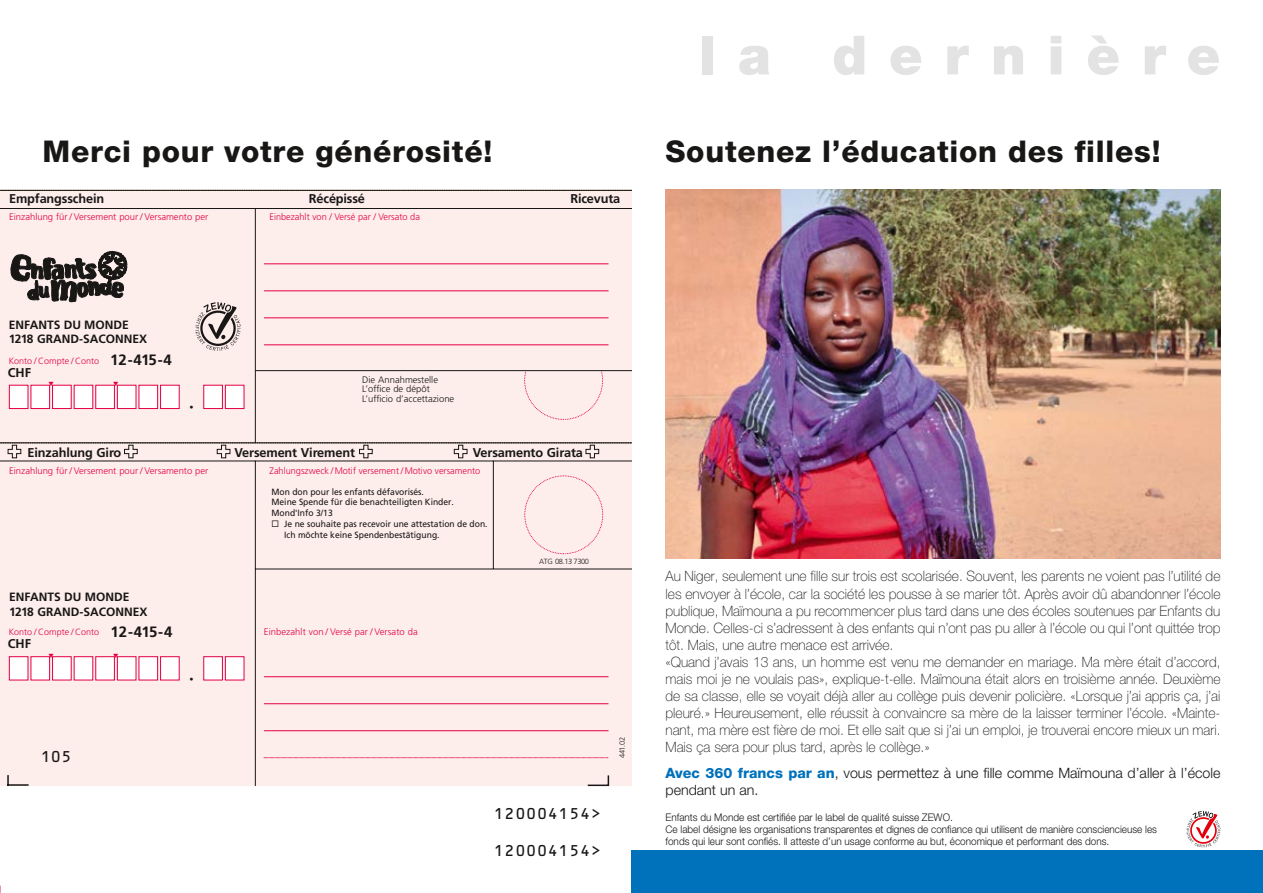
<style>
.page{position:relative;width:1263px;height:893px;background:#fff}
.page>*{position:absolute;margin:0;border:0;box-sizing:border-box;transform-origin:0 0}
.t1{font:900 54px "Helvetica Neue LT Pro";letter-spacing:.4em;color:#e3e3e3}
.t2{font:800 30px "Helvetica Neue LT Pro";letter-spacing:.025em;color:#181716}
.t3{font:15px "OCRB";color:#181716}
.t4{font:700 15px "Frutiger";letter-spacing:-.055em;color:#181716}
.t5{font:100 14.25px/17.1px "Helvetica Neue LT Pro";color:#181716}
.t6{font:300 14.25px/17.1px "Helvetica Neue LT Pro";color:#181716}
.t7{font:700 12.75px "Frutiger";letter-spacing:-.01em;color:#181716}
.t8{font:700 12px/14.4px "Frutiger";color:#181716}
.t9{font:300 10.5px/12px "Helvetica Neue";color:#181716;scale:.95 1}
.t10{font:300 9.45px "Frutiger";color:#e40044}
.t11{font:300 9.45px/9.6px "Frutiger";color:#181716}
.t12{font:9px/10.8px "Frutiger";color:#181716;scale:.95 1}
.t13{font:300 9px "Frutiger";color:#e40044}
.t14{font:300 8.25px "Frutiger";color:#181716}
.t15{font:300 7.5px "Frutiger";letter-spacing:-.055em;color:#181716}
.s1{font-weight:800;color:#0071bb}
</style>
<div class="page">
<div style="left:0;top:191px;width:631px;height:595px;background:#fdedeb"></div>
<hr style="left:0;top:461px;width:631px;height:1px;background:#181716">
<hr style="left:0;top:442px;width:631px;height:1px;background:#181716">
<hr style="left:0;top:208px;width:631px;height:1px;background:#181716">
<hr style="left:255px;top:569px;width:376px;height:1px;background:#181716">
<hr style="left:255px;top:461px;width:1px;height:325px;background:#181716">
<hr style="left:255px;top:209px;width:1px;height:233px;background:#181716">
<hr style="left:493px;top:461px;width:1px;height:108px;background:#181716">
<hr style="left:264px;top:730px;width:344px;height:1px;background:#e40044">
<hr style="left:264px;top:703px;width:344px;height:1px;background:#e40044">
<hr style="left:264px;top:676px;width:344px;height:1px;background:#e40044">
<svg style="left:264px;top:757px;width:345px;height:1px"></svg>
<svg style="left:7px;top:775px;width:2px;height:9px"></svg>
<hr style="left:7px;top:784px;width:22px;height:2px;background:#181716">
<hr style="left:588px;top:784px;width:21px;height:2px;background:#181716">
<svg style="left:524px;top:475px;width:79px;height:79px"></svg>
<svg style="left:524px;top:371px;width:79px;height:49px"></svg>
<hr style="left:264px;top:345px;width:344px;height:1px;background:#e40044">
<hr style="left:264px;top:318px;width:344px;height:1px;background:#e40044">
<hr style="left:264px;top:291px;width:344px;height:1px;background:#e40044">
<hr style="left:264px;top:264px;width:344px;height:1px;background:#e40044">
<hr style="left:255px;top:370px;width:376px;height:1px;background:#181716">
<div style="left:9px;top:385px;width:19px;height:24px;background:#fff;border:1px solid #e40044"></div>
<div style="left:31px;top:385px;width:19px;height:24px;background:#fff;border:1px solid #e40044"></div>
<div style="left:52px;top:385px;width:19px;height:24px;background:#fff;border:1px solid #e40044"></div>
<div style="left:74px;top:385px;width:19px;height:24px;background:#fff"></div>
<div style="left:96px;top:385px;width:19px;height:24px;background:#fff;border:1px solid #e40044"></div>
<div style="left:117px;top:385px;width:19px;height:24px;background:#fff;border:1px solid #e40044"></div>
<div style="left:139px;top:385px;width:19px;height:24px;background:#fff;border:1px solid #e40044"></div>
<div style="left:160px;top:385px;width:19px;height:24px;background:#fff;border:1px solid #e40044"></div>
<div style="left:204px;top:385px;width:19px;height:24px;background:#fff;border:1px solid #e40044"></div>
<div style="left:225px;top:385px;width:19px;height:24px;background:#fff;border:1px solid #e40044"></div>
<div style="left:9px;top:656px;width:19px;height:24px;background:#fff;border:1px solid #e40044"></div>
<div style="left:31px;top:656px;width:19px;height:24px;background:#fff;border:1px solid #e40044"></div>
<div style="left:52px;top:656px;width:19px;height:24px;background:#fff;border:1px solid #e40044"></div>
<div style="left:74px;top:656px;width:19px;height:24px;background:#fff"></div>
<div style="left:96px;top:656px;width:19px;height:24px;background:#fff;border:1px solid #e40044"></div>
<div style="left:117px;top:656px;width:19px;height:24px;background:#fff;border:1px solid #e40044"></div>
<div style="left:139px;top:656px;width:19px;height:24px;background:#fff;border:1px solid #e40044"></div>
<div style="left:160px;top:656px;width:19px;height:24px;background:#fff;border:1px solid #e40044"></div>
<div style="left:204px;top:656px;width:19px;height:24px;background:#fff;border:1px solid #e40044"></div>
<div style="left:225px;top:656px;width:19px;height:24px;background:#fff;border:1px solid #e40044"></div>
<svg style="left:11px;top:251px;width:116px;height:51px"></svg>
<svg style="left:0;top:190px;width:632px;height:1px"></svg>
<svg style="left:0;top:443px;width:632px;height:15px"></svg>
<svg style="left:195px;top:302px;width:46px;height:49px"></svg>
<div style="left:631px;top:850px;width:632px;height:43px;background:#0071bb"></div>
<svg style="left:1186px;top:811px;width:34px;height:36px"></svg>
<img style="left:665px;top:189px;width:555px;height:369px">
<h1 class="t1" style="left:699px;top:23px;width:523px">la dernière</h1>
<h2 class="t2" style="left:43px;top:133px;width:451px">Merci pour votre générosité!</h2>
<h2 class="t2" style="left:665px;top:133px;width:496px">Soutenez l’éducation des filles!</h2>
<p class="t7" style="left:9px;top:192px;width:97px">Empfangsschein</p>
<p class="t7" style="left:309px;top:192px;width:58px">Récépissé</p>
<p class="t7" style="left:570px;top:192px;width:51px">Ricevuta</p>
<p class="t10" style="left:9px;top:212px;width:201px">Einzahlung für / Versement pour / Versamento per</p>
<p class="t10" style="left:269px;top:212px;width:152px">Einbezahlt von / Versé par / Versato da</p>
<p class="t8" style="left:9px;top:318px;width:140px">ENFANTS DU MONDE<br>1218 GRAND-SACONNEX</p>
<p class="t13" style="left:9px;top:355px;width:92px">Konto / Compte / Conto</p>
<p class="t7" style="left:8px;top:365px;width:25px">CHF</p>
<p class="t4" style="left:110px;top:351px;width:63px">12-415-4</p>
<p class="t14" style="left:189px;top:403px;width:6px">•</p>
<p class="t11" style="left:362px;top:375px;width:94px">Die Annahmestelle<br>L’office de dépôt<br>L’ufficio d’accettazione</p>
<p class="t7" style="left:28px;top:445px;width:95px">Einzahlung Giro</p>
<p class="t7" style="left:235px;top:445px;width:122px">Versement Virement</p>
<p class="t7" style="left:473px;top:445px;width:112px">Versamento Girata</p>
<p class="t10" style="left:9px;top:465px;width:201px">Einzahlung für / Versement pour / Versamento per</p>
<p class="t10" style="left:269px;top:465px;width:212px">Zahlungszweck /Motif versement /Motivo versamento</p>
<p class="t8" style="left:9px;top:590px;width:140px">ENFANTS DU MONDE<br>1218 GRAND-SACONNEX</p>
<p class="t13" style="left:9px;top:627px;width:92px">Konto / Compte / Conto</p>
<p class="t7" style="left:8px;top:636px;width:25px">CHF</p>
<p class="t4" style="left:111px;top:623px;width:63px">12-415-4</p>
<p class="t14" style="left:189px;top:674px;width:6px">•</p>
<p class="t3" style="left:41px;top:748px;width:33px">105</p>
<p class="t12" style="left:271px;top:486px;width:194px">Mon don pour les enfants défavorisés.<br>Meine Spende für die benachteiligten Kinder.<br>Mond'Info 3/13</p>
<p class="t12" style="left:284px;top:518px;width:216px">Je ne souhaite pas recevoir une attestation de don.<br>Ich möchte keine Spendenbestätigung.</p>
<p class="t10" style="left:264px;top:626px;width:155px">Einbezahlt von / Versé par / Versato da</p>
<p class="t15" style="left:539px;top:558px;width:51px">ATG 08.13 7300</p>
<p class="t3" style="left:493px;top:806px;width:110px">120004154&gt;</p>
<p class="t3" style="left:493px;top:843px;width:110px">120004154&gt;</p>
<p class="t15" style="left:618px;top:758px;width:23px;rotate:-90deg">441.02</p>
<p class="t5" style="left:665px;top:568px;width:556px">Au Niger, seulement une fille sur trois est scolarisée. Souvent, les parents ne voient pas l’utilité de les envoyer à l’école, car la société les pousse à se marier tôt. Après avoir dû abandonner l’école publique, Maïmouna a pu recommencer plus tard dans une des écoles soutenues par Enfants du Monde. Celles-ci s’adressent à des enfants qui n’ont pas pu aller à l’école ou qui l’ont quittée trop tôt. Mais, une autre menace est arrivée.<br>«Quand j’avais 13 ans, un homme est venu me demander en mariage. Ma mère était d’accord, mais moi je ne voulais pas», explique-t-elle. Maïmouna était alors en troisième année. Deuxième de sa classe, elle se voyait déjà aller au collège puis devenir policière. «Lorsque j’ai appris ça, j’ai pleuré.» Heureusement, elle réussit à convaincre sa mère de la laisser terminer l’école. «Mainte&shy;nant, ma mère est fière de moi. Et elle sait que si j’ai un emploi, je trouverai encore mieux un mari.<br>Mais ça sera pour plus tard, après le collège.»</p>
<p class="t6" style="left:665px;top:764px;width:556px"><span class="s1">Avec 360 francs par an</span>, vous permettez à une fille comme Maïmouna d’aller à l’école pendant un an.</p>
<p class="t9" style="left:665px;top:811px;width:519px">Enfants du Monde est certifiée par le label de qualité suisse ZEWO.<br>Ce label désigne les organisations transparentes et dignes de confiance qui utilisent de manière consciencieuse les fonds qui leur sont confiés. Il atteste d’un usage conforme au but, économique et performant des dons.</p>
</div>
